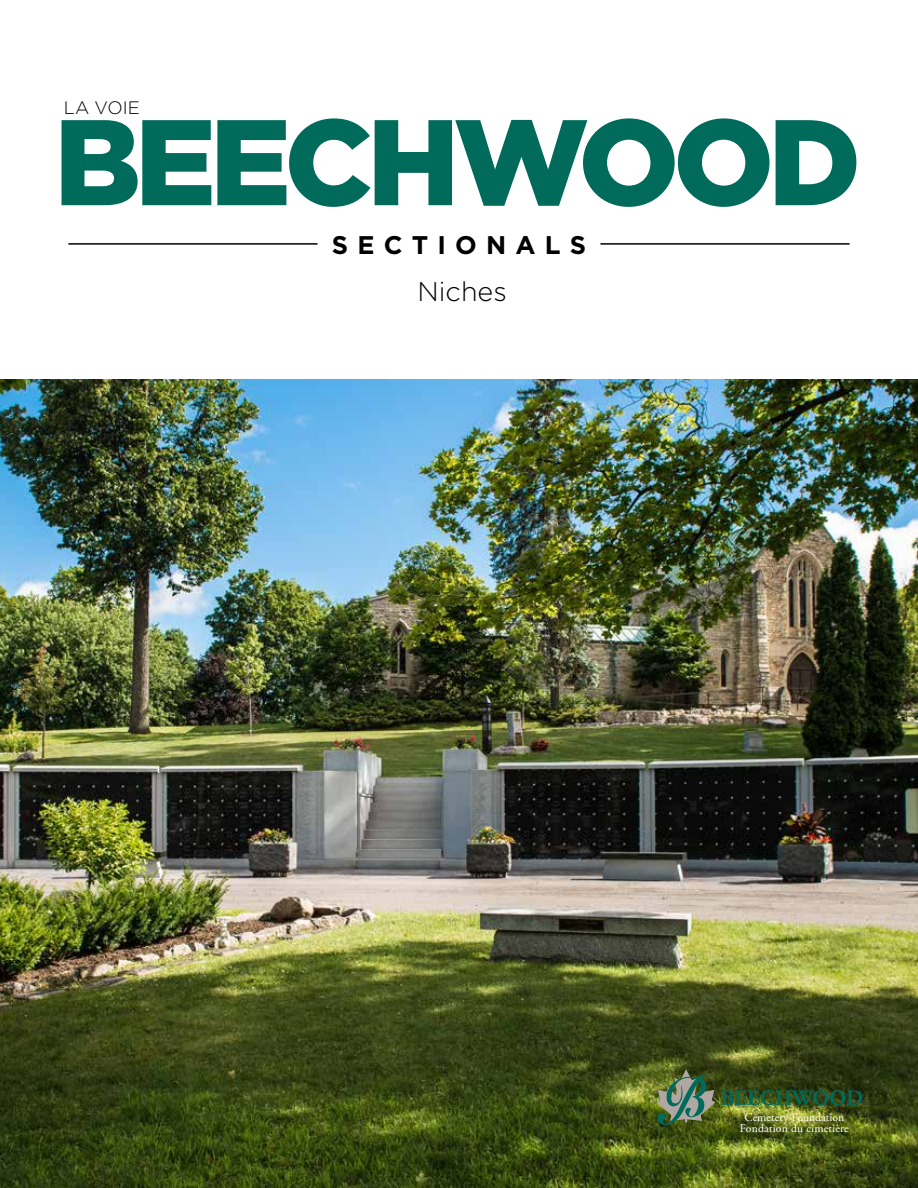
<style>
.page{position:relative;width:918px;height:1188px;background:#fff}
.page>*{position:absolute;margin:0;border:0;box-sizing:border-box;transform-origin:0 0}
.t1{font:900 121.5px "Gotham";letter-spacing:-.05em;color:#006a5b}
.t2{font:300 27px "Gotham";color:#000}
.t3{font:700 25.5px "Gotham";letter-spacing:.36em;color:#000}
.t4{font:300 18px "Gotham";color:#000}
.t5{font:11.7px/10.6px "Adobe Garamond Pro";letter-spacing:.005em;color:#fff;text-align:center}
</style>
<div class="page">
<img style="left:0;top:380px;width:918px;height:808px">
<hr style="left:68px;top:243px;width:250px;height:2px;background:#000">
<hr style="left:600px;top:243px;width:250px;height:2px;background:#000">
<img style="left:656px;top:1069px;width:206px;height:56px">
<h3 class="t4" style="left:64px;top:96px;width:77px">LA VOIE</h3>
<h1 class="t1" style="left:54px;top:78px;width:809px">BEECHWOOD</h1>
<h3 class="t3" style="left:332px;top:228px;width:256px">SECTIONALS</h3>
<h2 class="t2" style="left:418px;top:274px;width:91px">Niches</h2>
<p class="t5" style="left:740px;top:1113px;width:110px">Cemetery Foundation<br>Fondation du cimetière</p>
</div>
